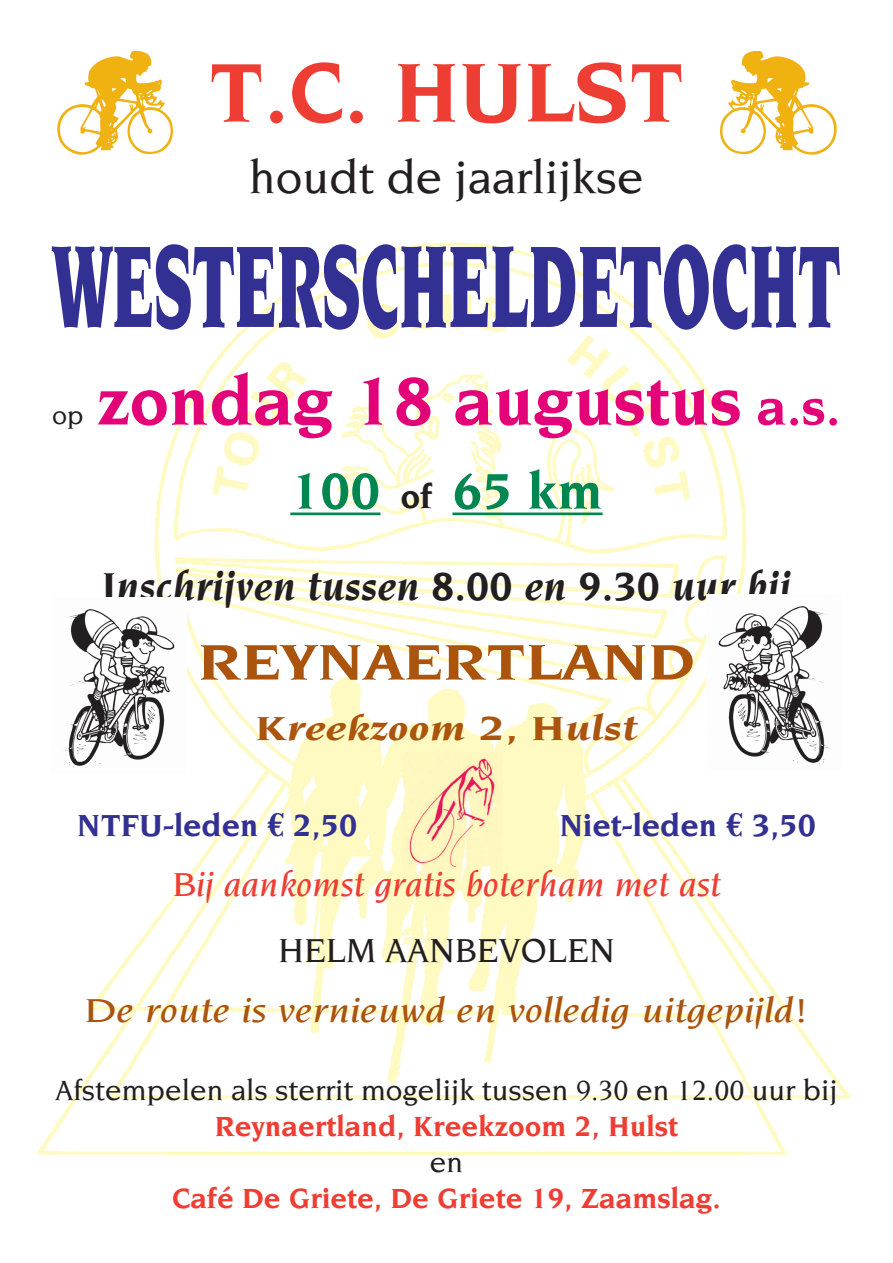
<style>
.page{position:relative;width:893px;height:1263px;background:#fff}
.page>*{position:absolute;margin:0;border:0;box-sizing:border-box;transform-origin:0 0}
.t1{font:900 126px "Novarese";color:#323092;scale:.5 1}
.t2{font:700 90px "Novarese";color:#ee3e34}
.t3{font:700 72px "Novarese";color:#e40278}
.t4{font:italic 700 54px "Novarese";color:#ab540e;scale:1.2 1}
.t5{font:700 54px "Novarese";color:#008751}
.t6{font:500 48px "Novarese";color:#231f20}
.t7{font:italic 700 42px "Novarese";color:#231f20}
.t8{font:italic 500 36px "Novarese";color:#ab540e;scale:1.25 1}
.t9{font:italic 500 36px "Novarese";color:#ee3e34;scale:1.1 1}
.t10{font:italic 700 36px "Novarese";color:#ab540e;scale:1.3 1}
.t11{font:500 36px "Novarese";color:#231f20}
.t12{font:700 33px "Novarese";color:#323092}
.t13{font:700 30px "Novarese";color:#ee3e34}
.t14{font:500 30px "Novarese";color:#231f20}
.t15{font:500 27px "Novarese";color:#231f20}
.s1{font-size:54px}
.s2{font-size:36px;color:#231f20}
.s3{font-family:"Euro Serif"}
</style>
<div class="page">
<img style="left:37px;top:242px;width:814px;height:913px">
<hr style="left:290px;top:512px;width:90px;height:3px;background:#008751">
<hr style="left:452px;top:512px;width:151px;height:3px;background:#008751">
<img style="left:57px;top:51px;width:116px;height:104px">
<img style="left:721px;top:51px;width:115px;height:104px">
<img style="left:51px;top:598px;width:136px;height:175px">
<img style="left:706px;top:594px;width:136px;height:175px">
<img style="left:387px;top:750px;width:136px;height:136px">
<h2 class="t2" style="left:209px;top:41px;width:477px">T.C. HULST</h2>
<h3 class="t6" style="left:249px;top:151px;width:396px">houdt de jaarlijkse</h3>
<h1 class="t1" style="left:53px;top:215px;width:1577px">WESTERSCHELDETOCHT</h1>
<p class="t15" style="left:52px;top:401px;width:33px">op</p>
<h3 class="t3" style="left:97px;top:360px;width:745px">zondag 18 augustus <span class="s1">a.s.</span></h3>
<h3 class="t5" style="left:290px;top:460px;width:314px">100 <span class="s2">of</span> 65 km</h3>
<h3 class="t7" style="left:102px;top:563px;width:690px">Inschrijven tussen 8.00 en 9.30 uur bij</h3>
<h3 class="t4" style="left:198px;top:632px;width:416px">REYNAERTLAND</h3>
<p class="t10" style="left:255px;top:708px;width:296px">Kreekzoom 2, Hulst</p>
<p class="t12" style="left:77px;top:806px;width:282px">NTFU-leden <span class="s3">2</span> 2,50</p>
<p class="t12" style="left:559px;top:806px;width:258px">Niet-leden <span class="s3">2</span> 3,50</p>
<p class="t9" style="left:172px;top:864px;width:500px">Bij aankomst gratis boterham met ast</p>
<p class="t11" style="left:278px;top:930px;width:338px">HELM AANBEVOLEN</p>
<p class="t8" style="left:84px;top:990px;width:581px">De route is vernieuwd en volledig uitgepijld!</p>
<p class="t14" style="left:55px;top:1073px;width:784px">Afstempelen als sterrit mogelijk tussen 9.30 en 12.00 uur bij</p>
<p class="t13" style="left:215px;top:1109px;width:465px">Reynaertland, Kreekzoom 2, Hulst</p>
<p class="t14" style="left:430px;top:1145px;width:35px">en</p>
<p class="t13" style="left:172px;top:1181px;width:550px">Café De Griete, De Griete 19, Zaamslag.</p>
</div>
